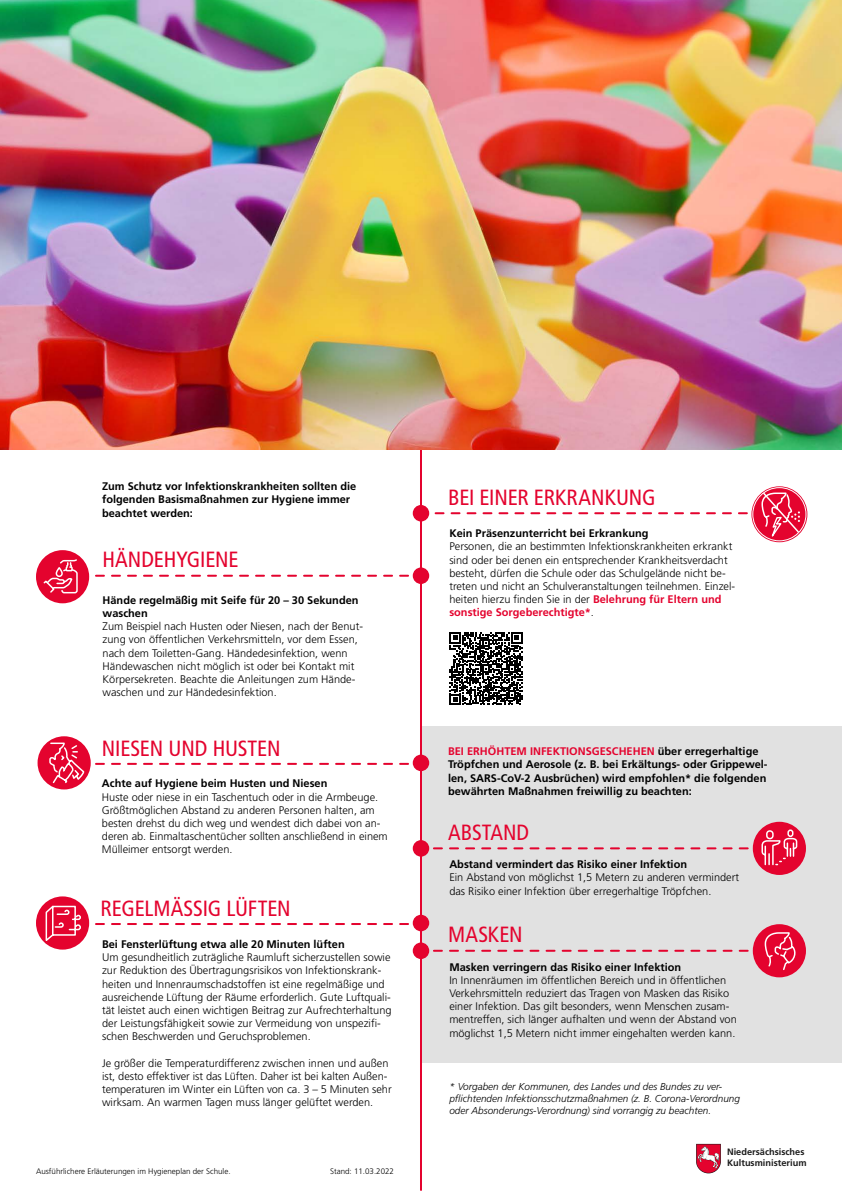
<style>
.page{position:relative;width:842px;height:1191px;background:#fff}
.page>*{position:absolute;margin:0;border:0;box-sizing:border-box;transform-origin:0 0}
.Subhead{font:condensed 22px "Frutiger LT Std";letter-spacing:-.005em;color:#e4032e}
.Bodytext{font:300 11px/13.2px "Frutiger LT Std";color:#000}
.Bodytext-2{font:700 11px/13.2px "Frutiger LT Std";color:#000}
.Bodytext-3{font:italic 300 10px/12px "Frutiger LT Std";color:#000}
.t1{font:700 9.2px/11.1px "Frutiger LT Std";color:#1c1c1c}
.Konsultationsgrößen{font:300 8px "Frutiger LT Std";color:#000}
.s1{font-weight:700;color:#e4032e}
.s2{color:#e4032e}
</style>
<div class="page">
<div style="left:420px;top:726px;width:422px;height:336px;background:#e1e1e1"></div>
<div style="left:753px;top:924px;width:53px;height:53px;background:#e4032e;border-radius:50%"></div>
<svg style="left:764px;top:932px;width:32px;height:38px"></svg>
<hr style="left:420px;top:433px;width:2px;height:757px;background:#e4032e">
<img style="left:0;top:0;width:842px;height:449px">
<div style="left:413px;top:505px;width:16px;height:16px;background:#e4032e;border-radius:50%"></div>
<svg style="left:429px;top:512px;width:318px;height:2px"></svg>
<div style="left:753px;top:821px;width:53px;height:54px;background:#e4032e;border-radius:50%"></div>
<svg style="left:761px;top:828px;width:37px;height:38px"></svg>
<div style="left:38px;top:736px;width:53px;height:53px;background:#e4032e;border-radius:50%"></div>
<svg style="left:49px;top:742px;width:36px;height:43px"></svg>
<div style="left:413px;top:567px;width:16px;height:17px;background:#e4032e;border-radius:50%"></div>
<svg style="left:96px;top:575px;width:312px;height:2px"></svg>
<div style="left:36px;top:550px;width:53px;height:53px;background:#e4032e;border-radius:50%"></div>
<svg style="left:42px;top:558px;width:36px;height:36px"></svg>
<div style="left:413px;top:754px;width:16px;height:17px;background:#e4032e;border-radius:50%"></div>
<div style="left:413px;top:840px;width:16px;height:16px;background:#e4032e;border-radius:50%"></div>
<div style="left:413px;top:942px;width:16px;height:17px;background:#e4032e;border-radius:50%"></div>
<svg style="left:96px;top:923px;width:312px;height:2px"></svg>
<div style="left:36px;top:896px;width:53px;height:53px;background:#e4032e;border-radius:50%"></div>
<svg style="left:45px;top:904px;width:37px;height:39px"></svg>
<div style="left:413px;top:914px;width:16px;height:17px;background:#e4032e;border-radius:50%"></div>
<svg style="left:96px;top:763px;width:312px;height:2px"></svg>
<svg style="left:434px;top:847px;width:314px;height:2px"></svg>
<svg style="left:434px;top:949px;width:314px;height:2px"></svg>
<svg style="left:751px;top:486px;width:56px;height:56px"></svg>
<svg style="left:450px;top:632px;width:72px;height:73px"></svg>
<svg style="left:761px;top:491px;width:39px;height:52px;background:#eb4565"></svg>
<div style="left:752px;top:487px;width:54px;height:54px;border:1px solid #fff;border-radius:50%"></div>
<svg style="left:696px;top:1143px;width:25px;height:30px"></svg>
<p class="Bodytext-2" style="left:102px;top:480px;width:256px">Zum Schutz vor Infektionskrankheiten sollten die folgenden Basismaßnahmen zur Hygiene immer beachtet werden:</p>
<p class="Subhead" style="left:103px;top:546px;width:138px">HÄNDEHYGIENE</p>
<p class="Bodytext-2" style="left:103px;top:593px;width:257px">Hände regelmäßig mit Seife für 20 – 30 Sekunden waschen</p>
<p class="Bodytext" style="left:103px;top:620px;width:262px">Zum Beispiel nach Husten oder Niesen, nach der Benut&shy;zung von öffentlichen Verkehrsmitteln, vor dem Essen, nach dem Toiletten-Gang. Händedesinfektion, wenn Händewaschen nicht möglich ist oder bei Kontakt mit Körpersekreten. Beachte die Anleitungen zum Hände&shy;waschen und zur Händedesinfektion.</p>
<p class="Subhead" style="left:102px;top:735px;width:180px">NIESEN UND HUSTEN</p>
<p class="Bodytext-2" style="left:102px;top:777px;width:227px">Achte auf Hygiene beim Husten und Niesen</p>
<p class="Bodytext" style="left:102px;top:790px;width:287px">Huste oder niese in ein Taschentuch oder in die Armbeuge.<br>Größtmöglichen Abstand zu anderen Personen halten, am besten drehst du dich weg und wendest dich dabei von an&shy;deren ab. Einmaltaschentücher sollten anschließend in einem Mülleimer entsorgt werden.</p>
<p class="Subhead" style="left:100px;top:895px;width:192px">REGELMÄSSIG LÜFTEN</p>
<p class="Bodytext-2" style="left:102px;top:937px;width:244px">Bei Fensterlüftung etwa alle 20 Minuten lüften</p>
<p class="Bodytext" style="left:102px;top:951px;width:291px">Um gesundheitlich zuträgliche Raumluft sicherzustellen sowie zur Reduktion des Übertragungsrisikos von Infektionskrank&shy;heiten und Innenraumschadstoffen ist eine regelmäßige und ausreichende Lüftung der Räume erforderlich. Gute Luftquali&shy;tät leistet auch einen wichtigen Beitrag zur Aufrechterhaltung der Leistungsfähigkeit sowie zur Vermeidung von unspezifi&shy;schen Beschwerden und Geruchsproblemen.</p>
<p class="Bodytext" style="left:102px;top:1056px;width:291px">Je größer die Temperaturdifferenz zwischen innen und außen ist, desto effektiver ist das Lüften. Daher ist bei kalten Außen&shy;temperaturen im Winter ein Lüften von ca. 3 – 5 Minuten sehr wirksam. An warmen Tagen muss länger gelüftet werden.</p>
<p class="Konsultationsgrößen" style="left:36px;top:1167px;width:196px">Ausführlichere Erläuterungen im Hygieneplan der Schule.</p>
<p class="Konsultationsgrößen" style="left:330px;top:1167px;width:66px">Stand: 11.03.2022</p>
<p class="Subhead" style="left:448px;top:485px;width:209px">BEI EINER ERKRANKUNG</p>
<p class="Bodytext-2" style="left:449px;top:527px;width:201px">Kein Präsenzunterricht bei Erkrankung</p>
<p class="Bodytext" style="left:449px;top:540px;width:287px">Personen, die an bestimmten Infektionskrankheiten erkrankt sind oder bei denen ein entsprechender Krankheitsverdacht besteht, dürfen die Schule oder das Schulgelände nicht be&shy;treten und nicht an Schulveranstaltungen teilnehmen. Einzel&shy;heiten hierzu finden Sie in der <span class="s1">Belehrung für Eltern und sonstige Sorgeberechtigte*</span>.</p>
<p class="Bodytext-2" style="left:448px;top:745px;width:321px"><span class="s2">BEI ERHÖHTEM INFEKTIONSGESCHEHEN</span> über erregerhaltige Tröpfchen und Aerosole (z. B. bei Erkältungs- oder Grippewel&shy;len, SARS-CoV-2 Ausbrüchen) wird empfohlen* die folgenden bewährten Maßnahmen freiwillig zu beachten:</p>
<p class="Subhead" style="left:448px;top:819px;width:82px">ABSTAND</p>
<p class="Bodytext-2" style="left:449px;top:858px;width:239px">Abstand vermindert das Risiko einer Infektion</p>
<p class="Bodytext" style="left:449px;top:871px;width:291px">Ein Abstand von möglichst 1,5 Metern zu anderen vermindert das Risiko einer Infektion über erregerhaltige Tröpfchen.</p>
<p class="Subhead" style="left:448px;top:922px;width:76px">MASKEN</p>
<p class="Bodytext-2" style="left:449px;top:960px;width:233px">Masken verringern das Risiko einer Infektion</p>
<p class="Bodytext" style="left:449px;top:973px;width:289px">In Innenräumen im öffentlichen Bereich und in öffentlichen Verkehrsmitteln reduziert das Tragen von Masken das Risiko einer Infektion. Das gilt besonders, wenn Menschen zusam&shy;mentreffen, sich länger aufhalten und wenn der Abstand von möglichst 1,5 Metern nicht immer eingehalten werden kann.</p>
<p class="Bodytext-3" style="left:449px;top:1080px;width:292px">* Vorgaben der Kommunen, des Landes und des Bundes zu ver&shy;pflichtenden Infektionsschutzmaßnahmen (z. B. Corona-Verordnung oder Absonderungs-Verordnung) sind vorrangig zu beachten.</p>
<p class="t1" style="left:727px;top:1146px;width:81px">Niedersächsisches<br>Kultusministerium</p>
</div>
